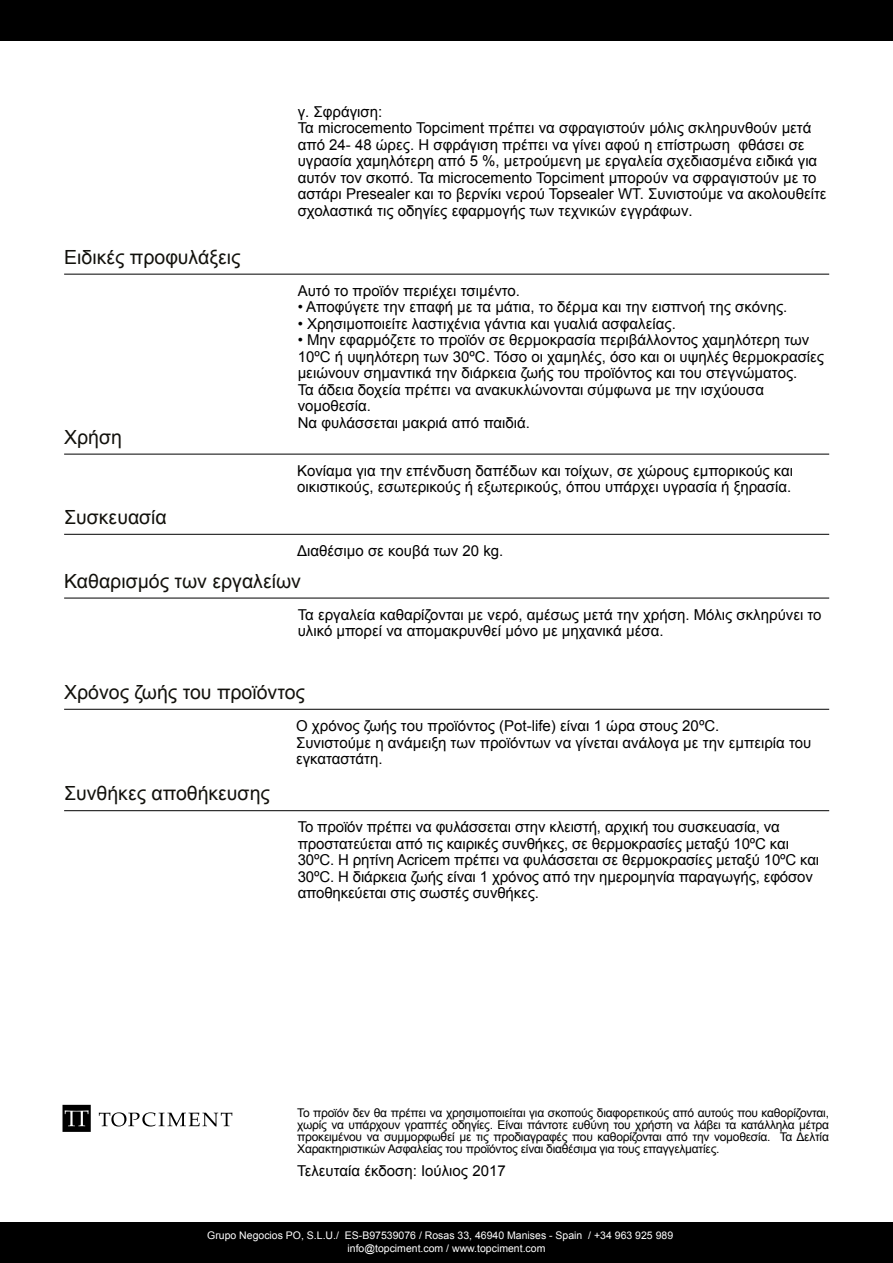
<style>
.page{position:relative;width:893px;height:1263px;background:#fff}
.page>*{position:absolute;margin:0;border:0;box-sizing:border-box;transform-origin:0 0}
.t1{font:19.5px "Arial";color:#12110c}
.t2{font:15px/16.5px "Arial";color:#000}
.t3{font:12px/12px "Arial";letter-spacing:-.02em;color:#000;text-align:justify}
.t4{font:10.5px "Arial";color:#fff}
</style>
<div class="page">
<div style="left:0;top:0;width:893px;height:41px;background:#000"></div>
<div style="left:0;top:1222px;width:893px;height:41px;background:#000"></div>
<svg style="left:99px;top:1112px;width:133px;height:14px"></svg>
<svg style="left:63px;top:1105px;width:28px;height:27px"></svg>
<hr style="left:64px;top:274px;width:765px;height:1px;background:#000">
<hr style="left:64px;top:534px;width:765px;height:1px;background:#000">
<hr style="left:64px;top:454px;width:765px;height:1px;background:#000">
<hr style="left:64px;top:598px;width:765px;height:1px;background:#000">
<hr style="left:64px;top:709px;width:765px;height:1px;background:#000">
<hr style="left:64px;top:810px;width:765px;height:1px;background:#000">
<h1 class="t1" style="left:64px;top:244px;width:178px">Ειδικές προφυλάξεις</h1>
<h1 class="t1" style="left:64px;top:424px;width:59px">Χρήση</h1>
<h1 class="t1" style="left:64px;top:504px;width:104px">Συσκευασία</h1>
<p class="t2" style="left:298px;top:103px;width:530px">γ. Σφράγιση:<br>Τα microcemento Topciment πρέπει να σφραγιστούν μόλις σκληρυνθούν μετά από 24- 48 ώρες. Η σφράγιση πρέπει να γίνει αφού η επίστρωση φθάσει σε υγρασία χαμηλότερη από 5 %, μετρούμενη με εργαλεία σχεδιασμένα ειδικά για αυτόν τον σκοπό. Τα microcemento Topciment μπορούν να σφραγιστούν με το αστάρι Presealer και το βερνίκι νερού Topsealer WT. Συνιστούμε να ακολουθείτε σχολαστικά τις οδηγίες εφαρμογής των τεχνικών εγγράφων.</p>
<p class="t2" style="left:298px;top:282px;width:224px">Αυτό το προϊόν περιέχει τσιμέντο.</p>
<p class="t2" style="left:298px;top:299px;width:491px">• Αποφύγετε την επαφή με τα μάτια, το δέρμα και την εισπνοή της σκόνης.</p>
<p class="t2" style="left:298px;top:315px;width:380px">• Χρησιμοποιείτε λαστιχένια γάντια και γυαλιά ασφαλείας.</p>
<p class="t2" style="left:298px;top:332px;width:528px">• Μην εφαρμόζετε το προϊόν σε θερμοκρασία περιβάλλοντος χαμηλότερη των 10ºC ή υψηλότερη των 30ºC. Τόσο οι χαμηλές, όσο και οι υψηλές θερμοκρασίες μειώνουν σημαντικά την διάρκεια ζωής του προϊόντος και του στεγνώματος.<br>Τα άδεια δοχεία πρέπει να ανακυκλώνονται σύμφωνα με την ισχύουσα νομοθεσία.<br>Να φυλάσσεται μακριά από παιδιά.</p>
<p class="t2" style="left:297px;top:462px;width:497px">Κονίαμα για την επένδυση δαπέδων και τοίχων, σε χώρους εμπορικούς και οικιστικούς, εσωτερικούς ή εξωτερικούς, όπου υπάρχει υγρασία ή ξηρασία.</p>
<p class="t2" style="left:297px;top:543px;width:208px">Διαθέσιμο σε κουβά των 20 kg.</p>
<h1 class="t1" style="left:64px;top:568px;width:238px">Καθαρισμός των εργαλείων</h1>
<p class="t2" style="left:298px;top:606px;width:525px">Τα εργαλεία καθαρίζονται με νερό, αμέσως μετά την χρήση. Μόλις σκληρύνει το υλικό μπορεί να απομακρυνθεί μόνο με μηχανικά μέσα.</p>
<h1 class="t1" style="left:64px;top:679px;width:242px">Χρόνος ζωής του προϊόντος</h1>
<h1 class="t1" style="left:64px;top:781px;width:207px">Συνθήκες αποθήκευσης</h1>
<p class="t2" style="left:296px;top:718px;width:517px">Ο χρόνος ζωής του προϊόντος (Pot-life) είναι 1 ώρα στους 20ºC.<br>Συνιστούμε η ανάμειξη των προϊόντων να γίνεται ανάλογα με την εμπειρία του εγκαταστάτη.</p>
<p class="t2" style="left:298px;top:819px;width:523px">Το προϊόν πρέπει να φυλάσσεται στην κλειστή, αρχική του συσκευασία, να προστατεύεται από τις καιρικές συνθήκες, σε θερμοκρασίες μεταξύ 10ºC και 30ºC. Η ρητίνη Acricem πρέπει να φυλάσσεται σε θερμοκρασίες μεταξύ 10ºC και 30ºC. Η διάρκεια ζωής είναι 1 χρόνος από την ημερομηνία παραγωγής, εφόσον αποθηκεύεται στις σωστές συνθήκες.</p>
<p class="t3" style="left:297px;top:1106px;width:533px">Το προϊόν δεν θα πρέπει να χρησιμοποιείται για σκοπούς διαφορετικούς από αυτούς που καθορίζονται, χωρίς να υπάρχουν γραπτές οδηγίες. Είναι πάντοτε ευθύνη του χρήστη να λάβει τα κατάλληλα μέτρα προκειμένου να συμμορφωθεί με τις προδιαγραφές που καθορίζονται από την νομοθεσία. Τα Δελτία Χαρακτηριστικών Ασφαλείας του προϊόντος είναι διαθέσιμα για τους επαγγελματίες.</p>
<p class="t2" style="left:297px;top:1162px;width:210px">Τελευταία έκδοση: Ιούλιος 2017</p>
<p class="t4" style="left:207px;top:1228px;width:468px">Grupo Negocios PO, S.L.U./ ES-B97539076 / Rosas 33, 46940 Manises - Spain / +34 963 925 989</p>
<p class="t4" style="left:347px;top:1241px;width:199px">info@topciment.com / www.topciment.com</p>
</div>
